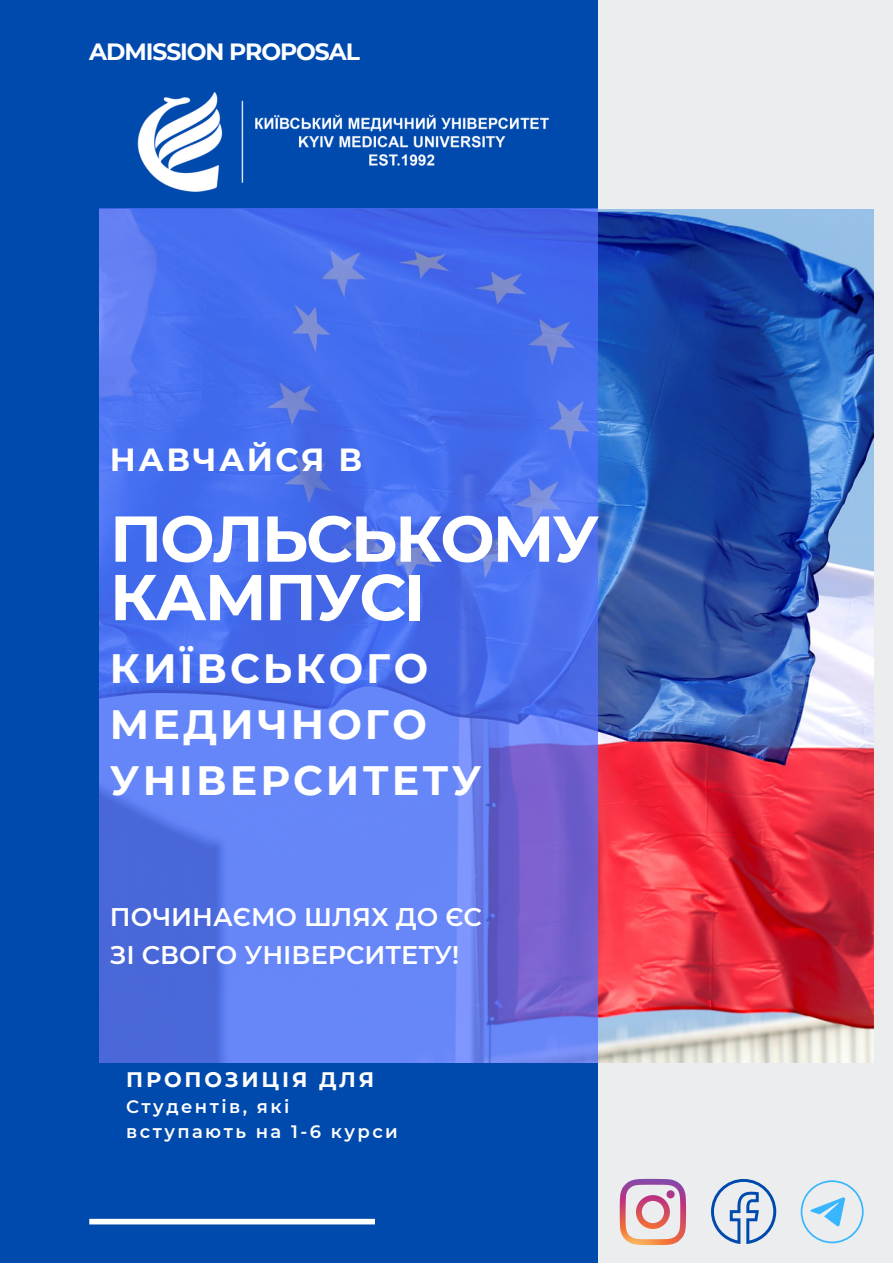
<style>
.page{position:relative;width:893px;height:1264px;background:#fff}
.page>*{position:absolute;margin:0;border:0;box-sizing:border-box;transform-origin:0 0}
.t1{font:700 64.65px/58.5px "Montserrat";letter-spacing:-.035em;color:#fff}
.t2{font:700 40.95px/56.2px "Montserrat";letter-spacing:.075em;color:#fff}
.t3{font:700 31.95px "Montserrat";letter-spacing:.075em;color:#fff}
.t4{font:600 25.5px/37px "Montserrat";color:#fff}
.t5{font:700 23.4px "Montserrat";letter-spacing:-.045em;color:#fff}
.t6{font:700 21px "Montserrat";letter-spacing:.135em;color:#fff}
.t7{font:600 18px/24.8px "Montserrat";letter-spacing:.135em;color:#fff}
</style>
<div class="page">
<div style="left:0;top:0;width:892px;height:1262px;background:#ecedef"></div>
<div style="left:0;top:0;width:597px;height:1262px;background:#004aad"></div>
<img style="left:597px;top:210px;width:276px;height:852px">
<svg style="left:99px;top:208px;width:498px;height:855px"></svg>
<div style="left:89px;top:1218px;width:286px;height:6px;background:#fff"></div>
<img style="left:128px;top:92px;width:430px;height:117px">
<svg style="left:711px;top:1178px;width:65px;height:65px"></svg>
<svg style="left:800px;top:1180px;width:63px;height:63px"></svg>
<svg style="left:619px;top:1178px;width:67px;height:66px"></svg>
<p class="t5" style="left:89px;top:38px;width:272px">ADMISSION PROPOSAL</p>
<p class="t3" style="left:110px;top:440px;width:254px">НАВЧАЙСЯ В</p>
<p class="t1" style="left:110px;top:509px;width:491px">ПОЛЬСЬКОМУ<br>КАМПУСІ</p>
<p class="t2" style="left:110px;top:639px;width:373px">КИЇВСЬКОГО<br>МЕДИЧНОГО<br>УНІВЕРСИТЕТУ</p>
<p class="t4" style="left:110px;top:898px;width:373px">ПОЧИНАЄМО ШЛЯХ ДО ЄС<br>ЗІ СВОГО УНІВЕРСИТЕТУ!</p>
<p class="t6" style="left:126px;top:1066px;width:249px">ПРОПОЗИЦІЯ ДЛЯ</p>
<p class="t7" style="left:126px;top:1094px;width:273px">Студентів, які вступають на 1-6 курси</p>
</div>
